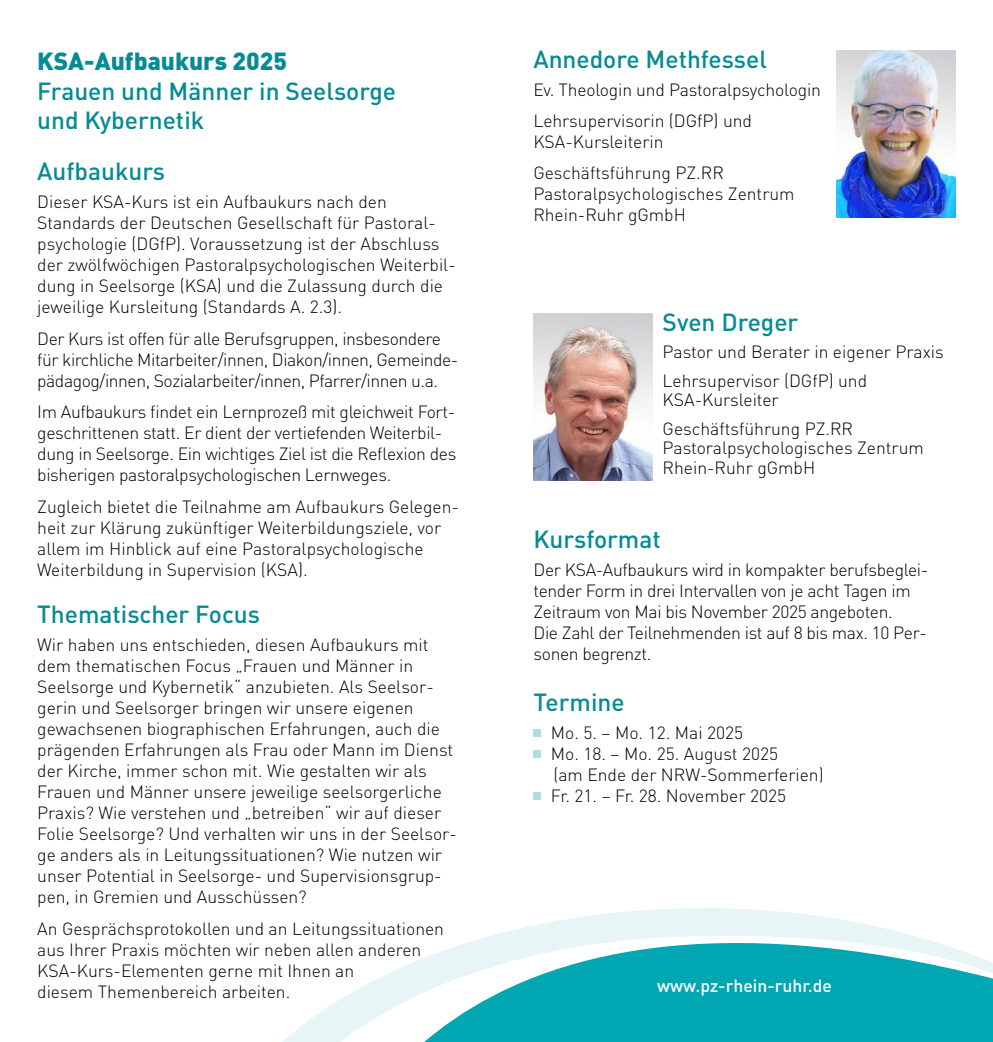
<style>
.page{position:relative;width:993px;height:1042px;background:#fff}
.page>*{position:absolute;margin:0;border:0;box-sizing:border-box;transform-origin:0 0}
.t1{font:500 24.5px/29.4px "DIN Pro";color:#068a93}
.t2{font:900 24.5px "DIN";color:#068a93}
.t3{font:300 17.5px/21px "DIN";color:#000}
.t4{font:300 17.5px/21px "DIN";letter-spacing:-.02em;color:#000}
.t5{font:300 17.5px/21px "DIN";letter-spacing:-.025em;color:#000}
.t6{font:500 17.5px "DIN Pro";color:#fff}
</style>
<div class="page">
<img style="left:533px;top:314px;width:119px;height:166px">
<img style="left:836px;top:51px;width:119px;height:166px">
<svg style="left:283px;top:908px;width:564px;height:134px"></svg>
<svg style="left:334px;top:921px;width:658px;height:121px;fill:#00a7b3"></svg>
<div style="left:533px;top:729px;width:8px;height:8px;background:#b2dde0"></div>
<div style="left:533px;top:750px;width:8px;height:8px;background:#b2dde0"></div>
<div style="left:533px;top:792px;width:8px;height:8px;background:#b2dde0"></div>
<p class="t2" style="left:37px;top:45px;width:251px">KSA-Aufbaukurs 2025</p>
<p class="t1" style="left:37px;top:75px;width:360px">Frauen und Männer in Seelsorge und Kybernetik</p>
<p class="t1" style="left:37px;top:156px;width:129px">Aufbaukurs</p>
<p class="t3" style="left:37px;top:191px;width:420px">Dieser KSA-Kurs ist ein Aufbaukurs nach den Standards der Deutschen Gesellschaft für Pastoral&shy;psychologie (DGfP). Voraussetzung ist der Abschluss der zwölfwöchigen Pastoralpsychologischen Weiterbil&shy;dung in Seelsorge (KSA) und die Zulassung durch die jeweilige Kursleitung (Standards A. 2.3).</p>
<p class="t5" style="left:37px;top:328px;width:422px">Der Kurs ist offen für alle Berufsgruppen, insbesondere für kirchliche Mitarbeiter/innen, Diakon/innen, Gemeinde&shy;pädagog/innen, Sozialarbeiter/innen, Pfarrer/innen u.a.</p>
<p class="t4" style="left:37px;top:401px;width:420px">Im Aufbaukurs findet ein Lernprozeß mit gleichweit Fort&shy;geschrittenen statt. Er dient der vertiefenden Weiterbil&shy;dung in Seelsorge. Ein wichtiges Ziel ist die Reflexion des bisherigen pastoralpsychologischen Lernweges.</p>
<p class="t3" style="left:37px;top:496px;width:420px">Zugleich bietet die Teilnahme am Aufbaukurs Gelegen&shy;heit zur Klärung zukünftiger Weiterbildungsziele, vor allem im Hinblick auf eine Pastoralpsychologische Weiterbildung in Supervision (KSA).</p>
<p class="t1" style="left:37px;top:598px;width:224px">Thematischer Focus</p>
<p class="t3" style="left:37px;top:634px;width:421px">Wir haben uns entschieden, diesen Aufbaukurs mit dem thematischen Focus „Frauen und Männer in Seelsorge und Kybernetik“ anzubieten. Als Seelsor&shy;gerin und Seelsorger bringen wir unsere eigenen gewachsenen biographischen Erfahrungen, auch die prägenden Erfahrungen als Frau oder Mann im Dienst der Kirche, immer schon mit. Wie gestalten wir als Frauen und Männer unsere jeweilige seelsorgerliche Praxis? Wie verstehen und „betreiben“ wir auf dieser Folie Seelsorge? Und verhalten wir uns in der Seelsor&shy;ge anders als in Leitungssituationen? Wie nutzen wir unser Potential in Seelsorge- und Supervisionsgrup&shy;pen, in Gremien und Ausschüssen?</p>
<p class="t3" style="left:37px;top:917px;width:408px">An Gesprächsprotokollen und an Leitungssituationen aus Ihrer Praxis möchten wir neben allen anderen KSA-Kurs-Elementen gerne mit Ihnen an<br>diesem Themenbereich arbeiten.</p>
<p class="t1" style="left:533px;top:44px;width:235px">Annedore Methfessel</p>
<p class="t3" style="left:533px;top:79px;width:289px">Ev. Theologin und Pastoralpsychologin</p>
<p class="t3" style="left:533px;top:110px;width:220px">Lehrsupervisorin (DGfP) und<br>KSA-Kursleiterin</p>
<p class="t3" style="left:533px;top:162px;width:263px">Geschäftsführung PZ.RR<br>Pastoralpsychologisches Zentrum<br>Rhein-Ruhr gGmbH</p>
<p class="t1" style="left:662px;top:307px;width:137px">Sven Dreger</p>
<p class="t3" style="left:662px;top:341px;width:282px">Pastor und Berater in eigener Praxis</p>
<p class="t3" style="left:662px;top:371px;width:206px;line-height:19.2px">Lehrsupervisor (DGfP) und<br>KSA-Kursleiter</p>
<p class="t3" style="left:662px;top:419px;width:263px;line-height:19.2px">Geschäftsführung PZ.RR<br>Pastoralpsychologisches Zentrum<br>Rhein-Ruhr gGmbH</p>
<p class="t1" style="left:533px;top:523px;width:129px">Kursformat</p>
<p class="t4" style="left:533px;top:559px;width:395px">Der KSA-Aufbaukurs wird in kompakter berufsbeglei&shy;tender Form in drei Intervallen von je acht Tagen im Zeitraum von Mai bis November 2025 angeboten.<br>Die Zahl der Teilnehmenden ist auf 8 bis max. 10 Per&shy;sonen begrenzt.</p>
<p class="t1" style="left:533px;top:686px;width:93px">Termine</p>
<p class="t3" style="left:550px;top:721px;width:194px">Mo. 5. – Mo. 12. Mai 2025</p>
<p class="t3" style="left:550px;top:742px;width:274px">Mo. 18. – Mo. 25. August 2025<br>(am Ende der NRW-Sommerferien)</p>
<p class="t3" style="left:550px;top:784px;width:237px">Fr. 21. – Fr. 28. November 2025</p>
<p class="t6" style="left:657px;top:974px;width:176px">www.pz-rhein-ruhr.de</p>
</div>
